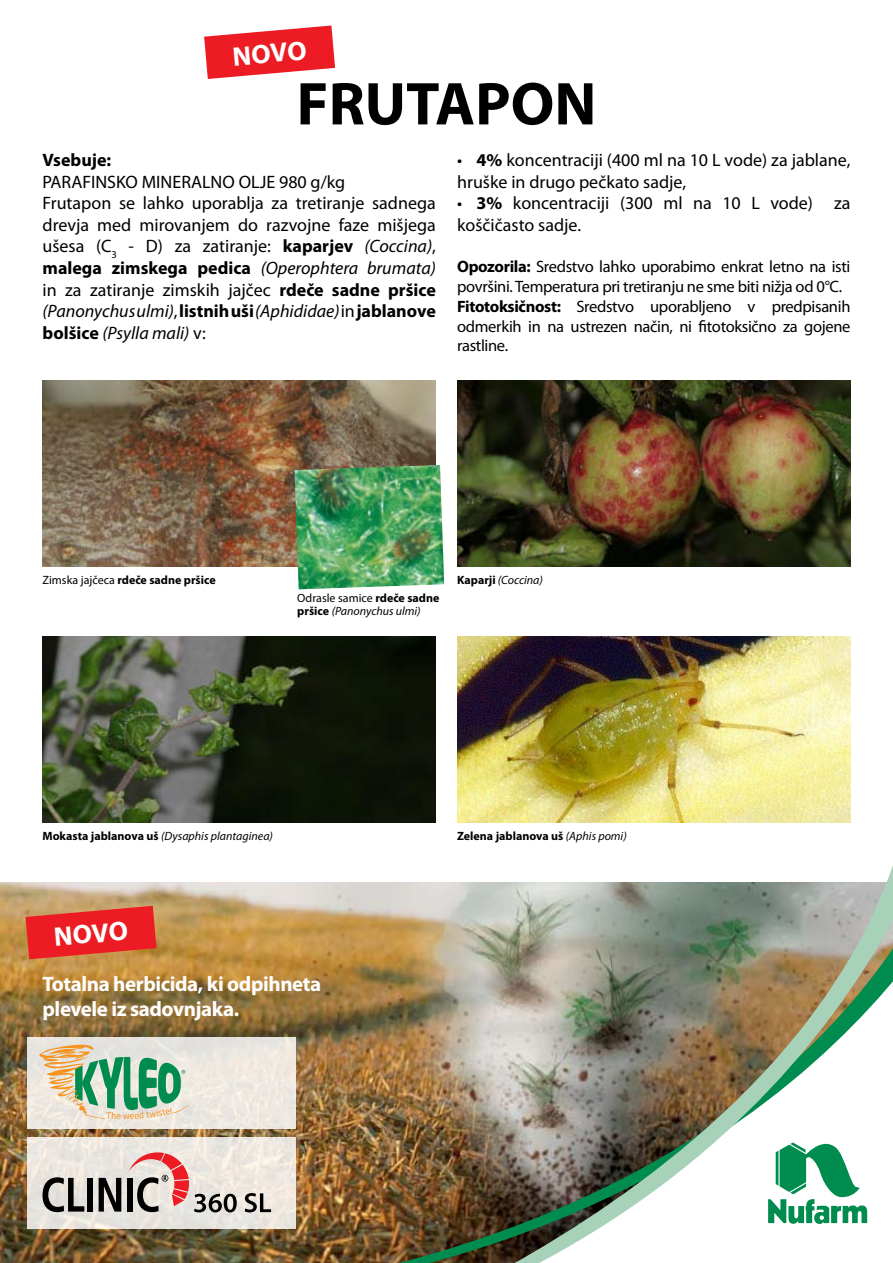
<style>
.page{position:relative;width:893px;height:1263px;background:#fff}
.page>*{position:absolute;margin:0;border:0;box-sizing:border-box;transform-origin:0 0}
.t1{font:700 27px "Myriad Pro";color:#fff}
.t2{font:700 21px/25.2px "Myriad Pro";letter-spacing:-.02em;color:#fff}
.t3{font:18px/21.6px "Myriad Pro";color:#000}
.t4{font:700 18px "Myriad Pro";color:#000}
.t5{font:16.5px/19.8px "Myriad Pro";letter-spacing:-.02em;color:#000}
.t6{font:700 12px/13.2px "Myriad Pro";color:#000}
.t7{font:italic 12px "Myriad Pro";color:#000}
.s1{font-weight:700}
.s2{font-style:italic}
.s3{font-weight:400}
.s4{font-weight:400;font-style:italic}
.s5{font-weight:700;font-style:normal}
</style>
<div class="page">
<img style="left:0;top:883px;width:382px;height:380px">
<div style="left:27px;top:1037px;width:269px;height:92px;background:#ede8e1"></div>
<div style="left:27px;top:1137px;width:269px;height:92px;background:#eae6df"></div>
<img style="left:43px;top:381px;width:393px;height:186px">
<img style="left:457px;top:636px;width:393px;height:186px">
<img style="left:43px;top:636px;width:393px;height:186px">
<img style="left:294px;top:465px;width:150px;height:124px">
<img style="left:457px;top:381px;width:393px;height:186px">
<img style="left:382px;top:865px;width:511px;height:398px">
<svg style="left:768px;top:1140px;width:99px;height:84px"></svg>
<svg style="left:39px;top:1040px;width:151px;height:79px"></svg>
<svg style="left:43px;top:1177px;width:41px;height:35px"></svg>
<div style="left:87px;top:1178px;width:6px;height:33px;background:#000"></div>
<svg style="left:99px;top:1178px;width:22px;height:33px"></svg>
<div style="left:127px;top:1178px;width:6px;height:33px;background:#000"></div>
<svg style="left:129px;top:1152px;width:142px;height:60px"></svg>
<svg style="left:26px;top:906px;width:131px;height:53px;background:#e4372f"></svg>
<svg style="left:204px;top:26px;width:388px;height:99px"></svg>
<h1 class="t1" style="left:231px;top:39px;width:76px;rotate:-5deg">NOVO</h1>
<p class="t4" style="left:43px;top:148px;width:70px">Vsebuje:</p>
<p class="t3" style="left:43px;top:171px;width:395px">PARAFINSKO MINERALNO OLJE 980 g/kg<br>Frutapon se lahko uporablja za tretiranje sadnega drevja med mirovanjem do razvojne faze mišjega ušesa (C<sub>3</sub> - D) za zatiranje: <span class="s1">kaparjev</span> <span class="s2">(Coccina)</span>, <span class="s1">malega zimskega pedica</span> <span class="s2">(Operophtera brumata) </span>in za zatiranje zimskih jajčec <span class="s1">rdeče sadne pršice </span><span class="s2">(Panonychus ulmi)</span>, <span class="s1">listnih uši</span> <span class="s2">(Aphididae)</span>in <span class="s1">jablanove bolšice</span> <span class="s2">(Psylla mali)</span> v:</p>
<p class="t3" style="left:457px;top:149px;width:395px">• <span class="s1">4%</span> koncentraciji (400 ml na 10 L vode) za jablane, hruške in drugo pečkato sadje,</p>
<p class="t3" style="left:457px;top:192px;width:395px">• <span class="s1">3%</span> koncentraciji (300 ml na 10 L vode) za koščičasto sadje.</p>
<p class="t5" style="left:457px;top:257px;width:395px"><span class="s1">Opozorila:</span> Sredstvo lahko uporabimo enkrat letno na isti površini. Temperatura pri tretiranju ne sme biti nižja od 0°C.<br><span class="s1">Fitotoksičnost:</span> Sredstvo uporabljeno v predpisanih odmerkih in na ustrezen način, ni fitotoksično za gojene rastline.</p>
<p class="t6" style="left:43px;top:573px;width:175px"><span class="s3">Zimska jajčeca</span> rdeče sadne pršice</p>
<p class="t6" style="left:297px;top:591px;width:144px"><span class="s3">Odrasle samice</span> rdeče sadne pršice <span class="s4">(Panonychus ulmi)</span></p>
<p class="t7" style="left:457px;top:573px;width:87px"><span class="s5">Kaparji</span> (Coccina)</p>
<p class="t7" style="left:43px;top:828px;width:232px"><span class="s5">Mokasta jablanova uš</span> (Dysaphis plantaginea)</p>
<p class="t6" style="left:457px;top:829px;width:171px">Zelena jablanova uš <span class="s4">(Aphis pomi)</span></p>
<h1 class="t1" style="left:53px;top:919px;width:76px;rotate:-5deg">NOVO</h1>
<p class="t2" style="left:43px;top:971px;width:280px">Totalna herbicida, ki odpihneta plevele iz sadovnjaka.</p>
</div>
